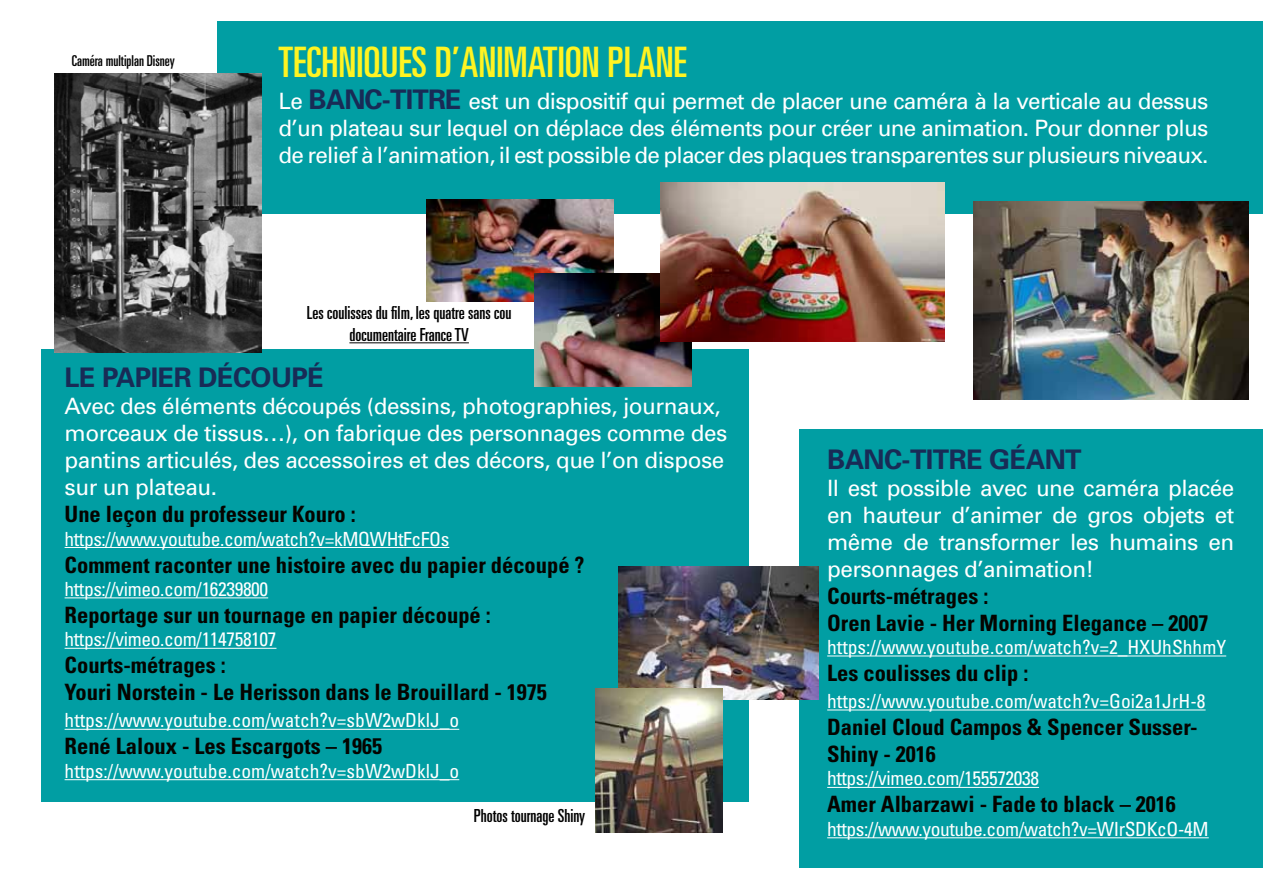
<style>
.page{position:relative;width:1263px;height:893px;background:#fff}
.page>*{position:absolute;margin:0;border:0;box-sizing:border-box;transform-origin:0 0}
.t1{font:ultra-condensed 42px "Univers";color:#fff422}
.t2{font:700 27px "Univers";letter-spacing:-.02em;color:#182b56}
.t3{font:22.5px/27px "Univers";letter-spacing:-.02em;color:#fff;text-align:justify}
.t4{font:700 condensed 22.5px/27px "Univers";color:#050400}
.t5{font:condensed 19.5px "Univers";color:#fff}
.t6{font:condensed 19.5px "Univers";letter-spacing:-.02em;color:#fff}
.t7{font:ultra-condensed 18px/21.6px "Univers";color:#000;text-align:center}
.t8{font:ultra-condensed 15px "Univers";color:#000}
.s1{font-weight:700;font-size:27px;color:#182b56}
</style>
<div class="page">
<div style="left:218px;top:21px;width:1045px;height:193px;background:#019ea3"></div>
<div style="left:41px;top:349px;width:707px;height:452px;background:#019ea3"></div>
<div style="left:799px;top:429px;width:463px;height:439px;background:#019ea3"></div>
<hr style="left:65px;top:547px;width:384px;height:1px;background:#fff">
<hr style="left:65px;top:597px;width:203px;height:1px;background:#fff">
<hr style="left:65px;top:648px;width:211px;height:1px;background:#fff">
<hr style="left:65px;top:729px;width:394px;height:1px;background:#fff">
<hr style="left:65px;top:779px;width:394px;height:1px;background:#fff">
<hr style="left:827px;top:655px;width:399px;height:1px;background:#fff">
<hr style="left:827px;top:709px;width:378px;height:1px;background:#fff">
<hr style="left:827px;top:787px;width:212px;height:1px;background:#fff">
<hr style="left:827px;top:837px;width:382px;height:1px;background:#fff">
<img style="left:974px;top:202px;width:274px;height:197px">
<img style="left:54px;top:74px;width:207px;height:279px">
<img style="left:427px;top:199px;width:186px;height:102px">
<img style="left:535px;top:274px;width:157px;height:113px">
<img style="left:661px;top:183px;width:283px;height:159px">
<hr style="left:349px;top:342px;width:120px;height:1px;background:#000">
<img style="left:618px;top:566px;width:201px;height:134px">
<img style="left:595px;top:689px;width:128px;height:143px">
<hr style="left:1262px;top:286px;width:1px;height:369px;background:#019ea3">
<p class="t8" style="left:72px;top:52px;width:104px">Caméra multiplan Disney</p>
<h1 class="t1" style="left:279px;top:38px;width:410px">TECHNIQUES D’ANIMATION PLANE</h1>
<p class="t3" style="left:279px;top:88px;width:931px">Le <span class="s1">BANC-TITRE</span> est un dispositif qui permet de placer une caméra à la verticale au dessus d’un plateau sur lequel on déplace des éléments pour créer une animation. Pour donner plus de relief à l’animation, il est possible de placer des plaques transparentes sur plusieurs niveaux.</p>
<p class="t7" style="left:307px;top:302px;width:206px">Les coulisses du film, les quatre sans cou documentaire France TV</p>
<p class="t2" style="left:65px;top:361px;width:261px">LE PAPIER DÉCOUPÉ</p>
<p class="t3" style="left:65px;top:393px;width:664px;text-align:left">Avec des éléments découpés (dessins, photographies, journaux, morceaux de tissus…), on fabrique des personnages comme des pantins articulés, des accessoires et des décors, que l’on dispose sur un plateau.</p>
<p class="t4" style="left:65px;top:500px;width:293px">Une leçon du professeur Kouro :</p>
<p class="t6" style="left:65px;top:526px;width:386px">https://www.youtube.com/watch?v=kMQWHtFcFOs</p>
<p class="t4" style="left:65px;top:551px;width:521px">Comment raconter une histoire avec du papier découpé ?</p>
<p class="t6" style="left:65px;top:577px;width:205px">https://vimeo.com/16239800</p>
<p class="t4" style="left:65px;top:601px;width:428px">Reportage sur un tournage en papier découpé :</p>
<p class="t6" style="left:65px;top:627px;width:213px">https://vimeo.com/114758107</p>
<p class="t4" style="left:65px;top:652px;width:484px">Courts-métrages :<br>Youri Norstein - Le Herisson dans le Brouillard - 1975</p>
<p class="t5" style="left:65px;top:708px;width:396px">https://www.youtube.com/watch?v=sbW2wDklJ_o</p>
<p class="t4" style="left:65px;top:733px;width:319px">René Laloux - Les Escargots – 1965</p>
<p class="t5" style="left:65px;top:758px;width:396px">https://www.youtube.com/watch?v=sbW2wDklJ_o</p>
<p class="t7" style="left:474px;top:805px;width:113px">Photos tournage Shiny</p>
<p class="t2" style="left:827px;top:443px;width:256px">BANC-TITRE GÉANT</p>
<p class="t3" style="left:827px;top:474px;width:409px">Il est possible avec une caméra placée en hauteur d’animer de gros objets et même de transformer les humains en personnages d’animation!</p>
<p class="t4" style="left:827px;top:582px;width:383px">Courts-métrages :<br>Oren Lavie - Her Morning Elegance – 2007</p>
<p class="t5" style="left:827px;top:635px;width:400px">https://www.youtube.com/watch?v=2_HXUhShhmY</p>
<p class="t4" style="left:827px;top:659px;width:203px">Les coulisses du clip :</p>
<p class="t5" style="left:827px;top:689px;width:380px">https://www.youtube.com/watch?v=Goi2a1JrH-8</p>
<p class="t4" style="left:827px;top:713px;width:372px">Daniel Cloud Campos &amp; Spencer Susser-<br>Shiny - 2016</p>
<p class="t6" style="left:827px;top:766px;width:213px">https://vimeo.com/155572038</p>
<p class="t4" style="left:827px;top:791px;width:350px">Amer Albarzawi - Fade to black – 2016</p>
<p class="t6" style="left:827px;top:816px;width:383px">https://www.youtube.com/watch?v=WIrSDKcO-4M</p>
</div>
